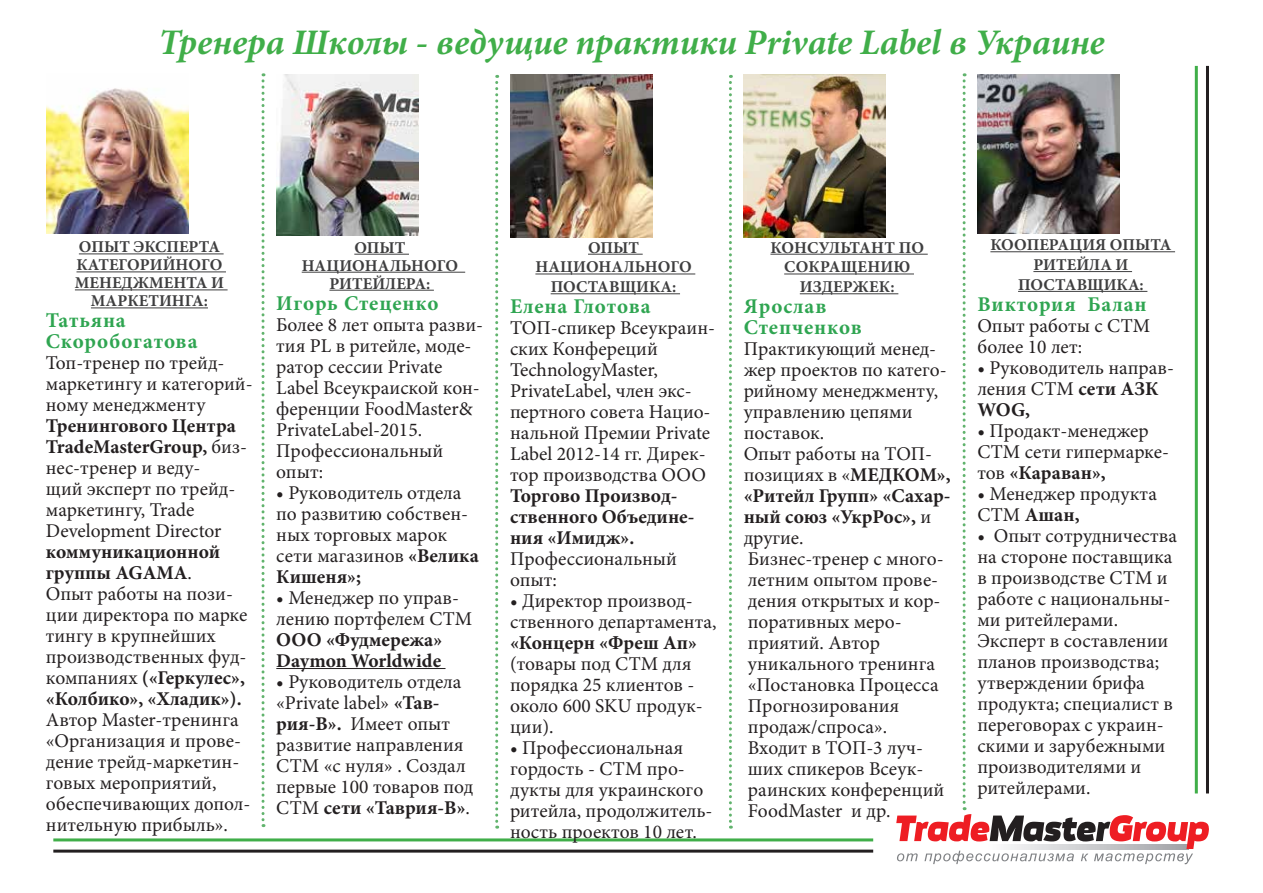
<style>
.page{position:relative;width:1263px;height:893px;background:#fff}
.page>*{position:absolute;margin:0;border:0;box-sizing:border-box;transform-origin:0 0}
.t1{font:italic 700 36px "Minion Pro";color:#40ae49}
.t2{font:700 21px/21px "Minion Pro";letter-spacing:.04em;color:#2fa551}
.t3{font:19.5px/21px "Minion Pro";color:#231f20}
.t4{font:700 19.5px/21px "Minion Pro";color:#231f20}
.t5{font:700 16.5px/19.8px "Minion Pro";color:#3e3e3f;text-align:center}
.s1{font-weight:700}
</style>
<div class="page">
<img style="left:47px;top:88px;width:142px;height:146px">
<img style="left:276px;top:75px;width:142px;height:160px">
<img style="left:510px;top:75px;width:142px;height:162px">
<hr style="left:53px;top:850px;width:820px;height:3px;background:#231f20">
<hr style="left:53px;top:838px;width:820px;height:3px;background:#40ae49">
<hr style="left:79px;top:253px;width:145px;height:1px;background:#3e3e3f">
<hr style="left:76px;top:271px;width:150px;height:1px;background:#3e3e3f">
<hr style="left:75px;top:289px;width:153px;height:1px;background:#3e3e3f">
<hr style="left:91px;top:307px;width:117px;height:1px;background:#3e3e3f">
<hr style="left:354px;top:254px;width:55px;height:1px;background:#3e3e3f">
<hr style="left:302px;top:272px;width:163px;height:1px;background:#3e3e3f">
<hr style="left:329px;top:290px;width:105px;height:1px;background:#3e3e3f">
<hr style="left:276px;top:668px;width:169px;height:1px;background:#231f20">
<svg style="left:261px;top:73px;width:3px;height:754px"></svg>
<svg style="left:495px;top:75px;width:3px;height:754px"></svg>
<hr style="left:588px;top:254px;width:55px;height:1px;background:#3e3e3f">
<hr style="left:535px;top:274px;width:160px;height:1px;background:#3e3e3f">
<hr style="left:551px;top:293px;width:129px;height:1px;background:#3e3e3f">
<svg style="left:729px;top:75px;width:3px;height:754px"></svg>
<img style="left:744px;top:75px;width:142px;height:162px">
<hr style="left:770px;top:254px;width:158px;height:1px;background:#3e3e3f">
<hr style="left:784px;top:274px;width:130px;height:1px;background:#3e3e3f">
<hr style="left:800px;top:293px;width:98px;height:1px;background:#3e3e3f">
<svg style="left:896px;top:73px;width:313px;height:791px"></svg>
<h1 class="t1" style="left:158px;top:17px;width:948px">Тренера Школы - ведущие практики Private Label в Украине</h1>
<p class="t5" style="left:75px;top:238px;width:151px;line-height:18px">ОПЫТ ЭКСПЕРТА<br>КАТЕГОРИЙНОГО<br>МЕНЕДЖМЕНТА И<br>МАРКЕТИНГА:</p>
<p class="t2" style="left:46px;top:310px;width:153px">Татьяна<br>Скоробогатова</p>
<p class="t3" style="left:46px;top:353px;width:208px">Топ-тренер по трейд&shy;маркетингу и категорий&shy;ному менеджменту</p>
<p class="t3" style="left:46px;top:416px;width:203px"><span class="s1">Тренингового Центра<br>TradeMasterGroup,</span> биз&shy;нес-тренер и веду-<br>щий эксперт по трейд&shy;маркетингу, Trade<br>Development Director</p>
<p class="t3" style="left:46px;top:542px;width:203px"><span class="s1">коммуникационной группы AGAMA</span>.<br>Опыт работы на пози&shy;ции директора по марке тингу в крупнейших производственных фуд&shy;компаниях <span class="s1">(«Геркулес», «Колбико», «Хладик»).</span></p>
<p class="t3" style="left:46px;top:710px;width:206px">Автор Master-тренинга «Организация и прове&shy;дение трейд-маркетин&shy;говых мероприятий, обеспечивающих допол&shy;нительную прибыль».</p>
<p class="t5" style="left:302px;top:238px;width:158px;line-height:18px">ОПЫТ<br>НАЦИОНАЛЬНОГО<br>РИТЕЙЛЕРА:</p>
<p class="t2" style="left:276px;top:292px;width:164px">Игорь Стеценко</p>
<p class="t3" style="left:276px;top:314px;width:208px">Более 8 лет опыта разви&shy;тия PL в ритейле, моде&shy;ратор сессии Privatе<br>Label Всеукраиской кон&shy;ференции FoodMaster&amp;<br>PrivateLabel-2015.<br>Профессиональный опыт:</p>
<p class="t3" style="left:276px;top:482px;width:204px">• Руководитель отдела по развитию собствен&shy;ных торговых марок сети магазинов <span class="s1">«Велика<br>Кишеня»;</span></p>
<p class="t3" style="left:276px;top:587px;width:198px">• Менеджер по управ&shy;лению портфелем СТМ</p>
<p class="t4" style="left:276px;top:629px;width:167px">ООО «Фудмережа»<br>Daymon Worldwide</p>
<p class="t3" style="left:276px;top:671px;width:199px">• Руководитель отдела «Private label» <span class="s1">«Тав&shy;рия-В».</span> Имеет опыт развитие направления<br>СТМ «с нуля» . Создал первые 100 товаров под<br>СТМ <span class="s1">сети «Таврия-В»</span>.</p>
<p class="t5" style="left:535px;top:237px;width:158px">ОПЫТ<br>НАЦИОНАЛЬНОГО<br>ПОСТАВЩИКА:</p>
<p class="t2" style="left:510px;top:296px;width:142px">Елена Глотова</p>
<p class="t3" style="left:510px;top:317px;width:207px">ТОП-спикер Всеукраин&shy;ских Конфереций<br>TechnologyMaster,<br>PrivateLabel, член экс&shy;пертного совета Нацио&shy;нальной Премии Private<br>Label 2012-14 гг. Дирек&shy;тор производства ООО</p>
<p class="t4" style="left:510px;top:485px;width:186px">Торгово Производ&shy;ственного Объедине&shy;ния «Имидж».</p>
<p class="t3" style="left:510px;top:548px;width:169px">Профессиональный опыт:</p>
<p class="t3" style="left:510px;top:591px;width:208px">• Директор производ&shy;ственного департамента,</p>
<p class="t4" style="left:510px;top:632px;width:188px">«Концерн «Фреш Ап»</p>
<p class="t3" style="left:510px;top:654px;width:194px">(товары под СТМ для порядка 25 клиентов - около 600 SKU продук&shy;ции).</p>
<p class="t3" style="left:510px;top:738px;width:204px">• Профессиональная гордость - СТМ про&shy;дукты для украинского ритейла, продолжитель&shy;ность проектов 10 лет.</p>
<p class="t5" style="left:770px;top:237px;width:155px">КОНСУЛЬТАНТ ПО<br>СОКРАЩЕНИЮ<br>ИЗДЕРЖЕК:</p>
<p class="t2" style="left:744px;top:296px;width:119px">Ярослав<br>Степченков</p>
<p class="t3" style="left:744px;top:338px;width:209px">Практикующий менед&shy;жер проектов по катего&shy;рийному менеджменту, управлению цепями поставок.<br>Опыт работы на ТОП&shy;позициях в «<span class="s1">МЕДКОМ», «Ритейл Групп» «Сахар&shy;ный союз «УкрРос»,</span> и другие.<br>Бизнес-тренер с много&shy;летним опытом прове&shy;дения открытых и кор&shy;поративных меро&shy;приятий. Автор уникального тренинга «Постановка Процесса<br>Прогнозирования продаж/спроса».<br>Входит в ТОП-3 луч&shy;ших спикеров Всеук&shy;раинских конференций<br>FoodMaster и др.</p>
<p class="t5" style="left:990px;top:235px;width:183px">КООПЕРАЦИЯ ОПЫТА<br>РИТЕЙЛА И<br>ПОСТАВЩИКА:</p>
<p class="t2" style="left:977px;top:293px;width:171px">Виктория Балан</p>
<p class="t3" style="left:977px;top:315px;width:174px">Опыт работы с СТМ более 10 лет:</p>
<p class="t3" style="left:977px;top:357px;width:198px">• Руководитель направ&shy;ления СТМ <span class="s1">сети АЗК<br>WOG,</span></p>
<p class="t3" style="left:977px;top:420px;width:193px">• Продакт-менеджер<br>СТМ сети гипермарке&shy;тов <span class="s1">«Караван»,</span></p>
<p class="t3" style="left:977px;top:483px;width:181px">• Менеджер продукта<br>СТМ <span class="s1">Ашан,</span></p>
<p class="t3" style="left:977px;top:525px;width:201px">• Опыт сотрудничества на стороне поставщика в производстве СТМ и работе с национальны&shy;ми ритейлерами.<br>Эксперт в составлении планов производства; утверждении брифа продукта; специалист в переговорах с украин&shy;скими и зарубежными производителями и ритейлерами.</p>
</div>
